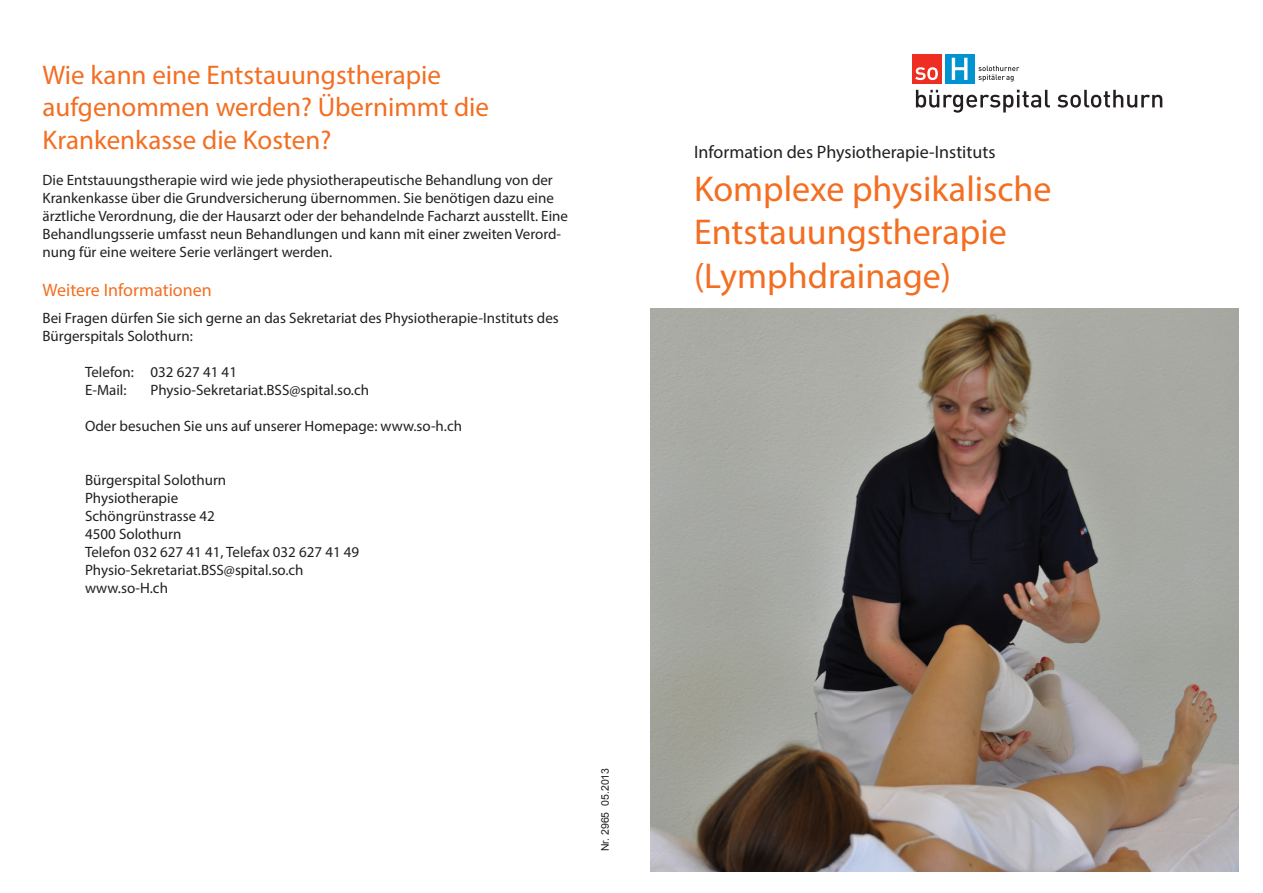
<style>
.page{position:relative;width:1263px;height:893px;background:#fff}
.page>*{position:absolute;margin:0;border:0;box-sizing:border-box;transform-origin:0 0}
.t1{font:36px/43.2px "Myriad Pro";color:#f36e21}
.t2{font:27px/32.4px "Myriad Pro";color:#f36e21}
.t3{font:18px "Myriad Pro";color:#231f20}
.t4{font:18px "Myriad Pro";color:#f36e21}
.t5{font:15px/18px "Myriad Pro";color:#231f20}
.t6{font:10.5px "Arial";color:#231f20}
</style>
<div class="page">
<div style="left:945px;top:54px;width:29px;height:30px;background:#0093d0"></div>
<svg style="left:952px;top:58px;width:15px;height:22px"></svg>
<div style="left:912px;top:54px;width:30px;height:30px;background:#ee2e22"></div>
<svg style="left:915px;top:67px;width:23px;height:13px"></svg>
<svg style="left:978px;top:66px;width:41px;height:16px"></svg>
<svg style="left:916px;top:90px;width:134px;height:23px"></svg>
<svg style="left:1057px;top:90px;width:105px;height:18px"></svg>
<img style="left:651px;top:308px;width:587px;height:564px">
<h2 class="t2" style="left:43px;top:58px;width:448px">Wie kann eine Entstauungstherapie aufgenommen werden? Übernimmt die<br>Krankenkasse die Kosten?</h2>
<p class="t5" style="left:43px;top:171px;width:527px">Die Entstauungstherapie wird wie jede physiotherapeutische Behandlung von der Krankenkasse über die Grundversicherung übernommen. Sie benötigen dazu eine ärztliche Verordnung, die der Hausarzt oder der behandelnde Facharzt ausstellt. Eine Behandlungsserie umfasst neun Behandlungen und kann mit einer zweiten Verord&shy;nung für eine weitere Serie verlängert werden.</p>
<p class="t4" style="left:43px;top:279px;width:171px">Weitere Informationen</p>
<p class="t5" style="left:43px;top:309px;width:518px">Bei Fragen dürfen Sie sich gerne an das Sekretariat des Physiotherapie-Instituts des<br>Bürgerspitals Solothurn:</p>
<p class="t5" style="left:85px;top:363px;width:153px">Telefon: 032 627 41 41<br>E-Mail:</p>
<p class="t5" style="left:151px;top:381px;width:220px">Physio-Sekretariat.BSS@spital.so.ch</p>
<p class="t5" style="left:85px;top:417px;width:379px">Oder besuchen Sie uns auf unserer Homepage: www.so-h.ch</p>
<p class="t5" style="left:85px;top:471px;width:276px">Bürgerspital Solothurn<br>Physiotherapie<br>Schöngrünstrasse 42<br>4500 Solothurn<br>Telefon 032 627 41 41, Telefax 032 627 41 49<br>Physio-Sekretariat.BSS@spital.so.ch www.so-H.ch</p>
<p class="t6" style="left:598px;top:851px;width:85px;rotate:-90deg">Nr. 2965 05.2013</p>
<p class="t3" style="left:694px;top:141px;width:303px">Information des Physiotherapie-Instituts</p>
<h1 class="t1" style="left:694px;top:167px;width:359px">Komplexe physikalische<br>Entstauungstherapie (Lymphdrainage)</h1>
</div>
